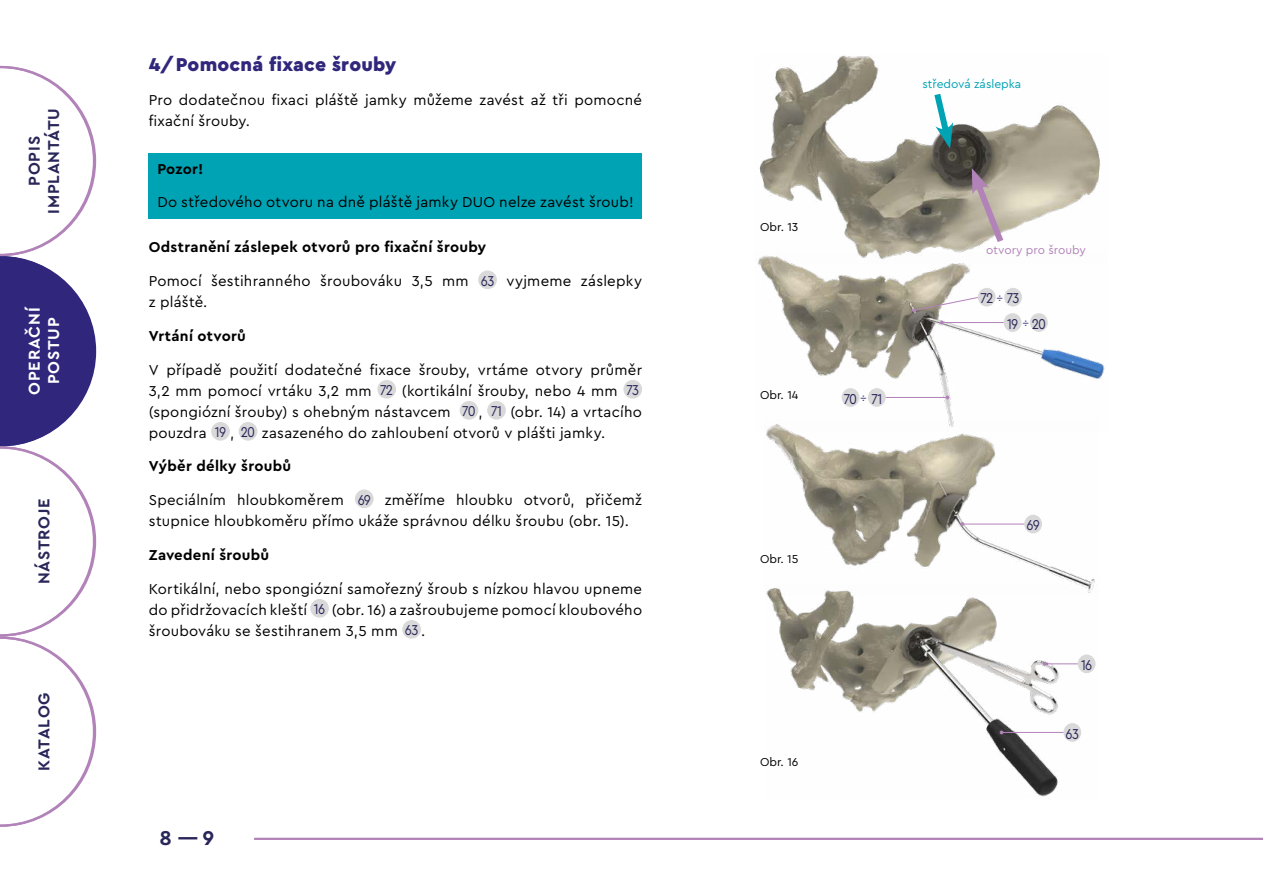
<style>
.page{position:relative;width:1263px;height:893px;background:#fff}
.page>*{position:absolute;margin:0;border:0;box-sizing:border-box;transform-origin:0 0}
.t1{font:700 21px "Cera Pro";color:#292659}
.t2{font:900 19.5px "Cera Pro";letter-spacing:.01em;color:#30277c}
.t3{font:700 16.5px/19.5px "Cera Pro";letter-spacing:.05em;color:#292659;text-align:center}
.t4{font:700 16.5px/19.5px "Cera Pro";letter-spacing:.05em;color:#fff;text-align:center}
.t5{font:15px/21px "Cera Pro";letter-spacing:.015em;color:#000}
.t6{font:700 15px "Cera Pro";letter-spacing:.02em;color:#000}
.t7{font:15px/25.3px "Cera Pro";letter-spacing:-.06em;color:#292659;scale:.86 1}
.t8{font:12px "Cera Pro";color:#000}
.t9{font:12px "Cera Pro";color:#00a3b4}
.t10{font:12px "Cera Pro";color:#b283b9}
.s1{color:#292659}
.s2{font-size:12px;color:#30277c}
</style>
<div class="page">
<hr style="left:254px;top:838px;width:1009px;height:2px;background:#b283b9">
<svg style="left:0;top:66px;width:96px;height:761px"></svg>
<img style="left:767px;top:595px;width:329px;height:202px">
<div style="left:1078px;top:654px;width:17px;height:19px;background:#d9d9d9;border-radius:50%"></div>
<div style="left:1063px;top:723px;width:18px;height:19px;background:#d9d9d9;border-radius:50%"></div>
<hr style="left:1045px;top:663px;width:33px;height:1px;background:#b283b9">
<hr style="left:1001px;top:732px;width:62px;height:1px;background:#b283b9">
<img style="left:766px;top:431px;width:329px;height:164px">
<div style="left:1024px;top:515px;width:18px;height:18px;background:#d9d9d9;border-radius:50%"></div>
<hr style="left:962px;top:524px;width:62px;height:1px;background:#b283b9">
<svg style="left:960px;top:522px;width:4px;height:4px"></svg>
<img style="left:758px;top:263px;width:347px;height:168px">
<div style="left:978px;top:288px;width:18px;height:18px;background:#d9d9d9;border-radius:50%"></div>
<div style="left:1004px;top:288px;width:18px;height:18px;background:#d9d9d9;border-radius:50%"></div>
<div style="left:1004px;top:313px;width:17px;height:19px;background:#d9d9d9;border-radius:50%"></div>
<div style="left:1030px;top:313px;width:18px;height:19px;background:#d9d9d9;border-radius:50%"></div>
<div style="left:842px;top:388px;width:17px;height:19px;background:#d9d9d9;border-radius:50%"></div>
<div style="left:868px;top:388px;width:18px;height:19px;background:#d9d9d9;border-radius:50%"></div>
<hr style="left:942px;top:322px;width:62px;height:1px;background:#b283b9">
<hr style="left:886px;top:397px;width:61px;height:1px;background:#b283b9">
<svg style="left:912px;top:297px;width:66px;height:15px"></svg>
<img style="left:758px;top:55px;width:342px;height:208px">
<svg style="left:969px;top:168px;width:39px;height:81px;background:#b8aca7"></svg>
<svg style="left:930px;top:87px;width:24px;height:62px"></svg>
<div style="left:478px;top:270px;width:19px;height:19px;background:#d9d9d9;border-radius:50%"></div>
<div style="left:377px;top:380px;width:19px;height:19px;background:#d9d9d9;border-radius:50%"></div>
<div style="left:623px;top:380px;width:19px;height:19px;background:#d9d9d9;border-radius:50%"></div>
<div style="left:460px;top:401px;width:18px;height:19px;background:#d9d9d9;border-radius:50%"></div>
<div style="left:487px;top:401px;width:19px;height:19px;background:#d9d9d9;border-radius:50%"></div>
<div style="left:211px;top:422px;width:19px;height:19px;background:#d9d9d9;border-radius:50%"></div>
<div style="left:239px;top:422px;width:18px;height:19px;background:#d9d9d9;border-radius:50%"></div>
<div style="left:355px;top:489px;width:19px;height:19px;background:#d9d9d9;border-radius:50%"></div>
<div style="left:310px;top:599px;width:19px;height:19px;background:#d9d9d9;border-radius:50%"></div>
<svg style="left:402px;top:620px;width:19px;height:19px"></svg>
<div style="left:149px;top:153px;width:493px;height:66px;background:#00a3b4"></div>
<p class="t3" style="left:24px;top:214px;width:107px;rotate:-90deg">POPIS<br>IMPLANTÁTU</p>
<p class="t4" style="left:24px;top:395px;width:90px;rotate:-90deg">OPERAČNÍ<br>POSTUP</p>
<p class="t3" style="left:34px;top:584px;width:87px;rotate:-90deg">NÁSTROJE</p>
<p class="t3" style="left:34px;top:771px;width:80px;rotate:-90deg">KATALOG</p>
<h2 class="t2" style="left:149px;top:52px;width:249px">4/Pomocná fixace šrouby</h2>
<p class="t5" style="left:149px;top:89px;width:495px">Pro dodatečnou fixaci pláště jamky můžeme zavést až tři pomocné fixační šrouby.</p>
<p class="t6" style="left:157px;top:159px;width:47px">Pozor!</p>
<p class="t5" style="left:157px;top:191px;width:478px">Do středového otvoru na dně pláště jamky DUO nelze zavést šroub!</p>
<p class="t6" style="left:149px;top:237px;width:339px">Odstranění záslepek otvorů pro fixační šrouby</p>
<p class="t5" style="left:149px;top:270px;width:495px">Pomocí šestihranného šroubováku 3,5 mm <span class="s1">63</span> vyjmeme záslepky z pláště.</p>
<p class="t6" style="left:149px;top:326px;width:99px">Vrtání otvorů</p>
<p class="t5" style="left:149px;top:358px;width:495px">V případě použití dodatečné fixace šrouby, vrtáme otvory průměr 3,2 mm pomocí vrtáku 3,2 mm <span class="s1">72</span> (kortikální šrouby, nebo 4 mm <span class="s1">73 </span>(spongiózní šrouby) s ohebným nástavcem <span class="s1">70</span> , <span class="s1">71</span> (obr. 14) a vrtacího pouzdra <span class="s1">19</span> , <span class="s1">20</span> zasazeného do zahloubení otvorů v plášti jamky.</p>
<p class="t6" style="left:149px;top:456px;width:144px">Výběr délky šroubů</p>
<p class="t5" style="left:149px;top:489px;width:495px">Speciálním hloubkoměrem <span class="s1">69</span> změříme hloubku otvorů, přičemž stupnice hloubkoměru přímo ukáže správnou délku šroubu (obr. 15).</p>
<p class="t6" style="left:149px;top:545px;width:122px">Zavedení šroubů</p>
<p class="t5" style="left:149px;top:577px;width:495px;text-align:justify">Kortikální, nebo spongiózní samořezný šroub s nízkou hlavou upneme do přidržovacích kleští <span class="s1">16</span> (obr. 16) a zašroubujeme pomocí kloubového šroubováku se šestihranem 3,5 mm <span class="s1">63</span> .</p>
<h1 class="t1" style="left:159px;top:824px;width:56px">8 — 9</h1>
<p class="t9" style="left:922px;top:76px;width:100px">středová záslepka</p>
<p class="t8" style="left:760px;top:219px;width:40px">Obr. 13</p>
<p class="t8" style="left:760px;top:387px;width:40px">Obr. 14</p>
<p class="t7" style="left:844px;top:385px;width:46px">70 <span class="s2">÷</span> 71</p>
<p class="t8" style="left:760px;top:551px;width:40px">Obr. 15</p>
<p class="t8" style="left:760px;top:754px;width:40px">Obr. 16</p>
<p class="t10" style="left:986px;top:242px;width:101px">otvory pro šrouby</p>
<p class="t7" style="left:1007px;top:285px;width:47px;text-indent:-27px">72 <span class="s2">÷</span> 73<br>19 <span class="s2">÷</span> 20</p>
<p class="t7" style="left:1026px;top:512px;width:17px">69</p>
<p class="t7" style="left:1081px;top:652px;width:15px">16</p>
<p class="t7" style="left:1065px;top:720px;width:17px">63</p>
</div>
